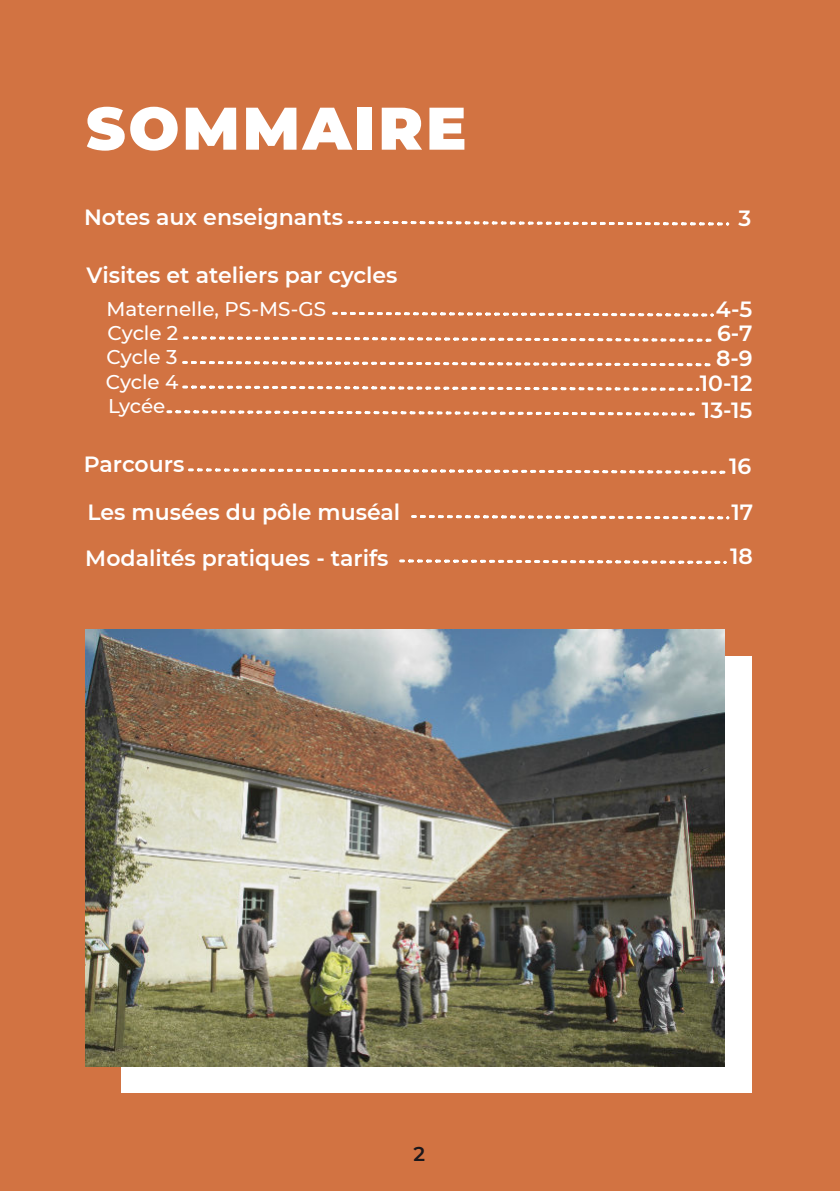
<style>
.page{position:relative;width:840px;height:1191px;background:#fff}
.page>*{position:absolute;margin:0;border:0;box-sizing:border-box;transform-origin:0 0}
.t1{font:900 60px "Montserrat";letter-spacing:.05em;color:#fff}
.t2{font:600 22px "Montserrat";color:#fff}
.t3{font:600 20px "Montserrat";color:#1a171b}
.t4{font:500 19.8px "Montserrat";color:#fff}
</style>
<div class="page">
<div style="left:0;top:0;width:839px;height:1191px;background:#d27342"></div>
<div style="left:122px;top:656px;width:629px;height:437px;background:#fff"></div>
<img style="left:86px;top:630px;width:638px;height:436px">
<svg style="left:188px;top:468px;width:538px;height:6px"></svg>
<svg style="left:411px;top:515px;width:319px;height:5px"></svg>
<svg style="left:399px;top:559px;width:328px;height:5px"></svg>
<svg style="left:332px;top:311px;width:382px;height:6px"></svg>
<svg style="left:183px;top:336px;width:529px;height:6px"></svg>
<svg style="left:182px;top:361px;width:529px;height:6px"></svg>
<svg style="left:182px;top:385px;width:518px;height:6px"></svg>
<svg style="left:166px;top:410px;width:529px;height:6px"></svg>
<svg style="left:347px;top:220px;width:383px;height:6px"></svg>
<h1 class="t1" style="left:86px;top:92px;width:382px">SOMMAIRE</h1>
<p class="t2" style="left:84px;top:203px;width:260px">Notes aux enseignants</p>
<p class="t2" style="left:738px;top:205px;width:14px">3</p>
<p class="t2" style="left:87px;top:262px;width:312px">Visites et ateliers par cycles</p>
<p class="t4" style="left:106px;top:297px;width:221px">Maternelle, PS-MS-GS</p>
<p class="t2" style="left:715px;top:295px;width:38px">4-5</p>
<p class="t4" style="left:107px;top:320px;width:72px">Cycle 2</p>
<p class="t2" style="left:716px;top:320px;width:37px">6-7</p>
<p class="t4" style="left:106px;top:345px;width:72px">Cycle 3</p>
<p class="t2" style="left:715px;top:344px;width:38px">8-9</p>
<p class="t4" style="left:106px;top:369px;width:74px">Cycle 4</p>
<p class="t2" style="left:699px;top:370px;width:54px">10-12</p>
<p class="t4" style="left:108px;top:394px;width:59px">Lycée</p>
<p class="t2" style="left:701px;top:396px;width:52px">13-15</p>
<p class="t2" style="left:84px;top:450px;width:102px">Parcours</p>
<p class="t2" style="left:728px;top:453px;width:24px">16</p>
<p class="t2" style="left:87px;top:499px;width:314px">Les musées du pôle muséal</p>
<p class="t2" style="left:731px;top:498px;width:23px">17</p>
<p class="t2" style="left:85px;top:544px;width:304px">Modalités pratiques - tarifs</p>
<p class="t2" style="left:729px;top:543px;width:24px">18</p>
<p class="t3" style="left:413px;top:1141px;width:13px">2</p>
</div>
